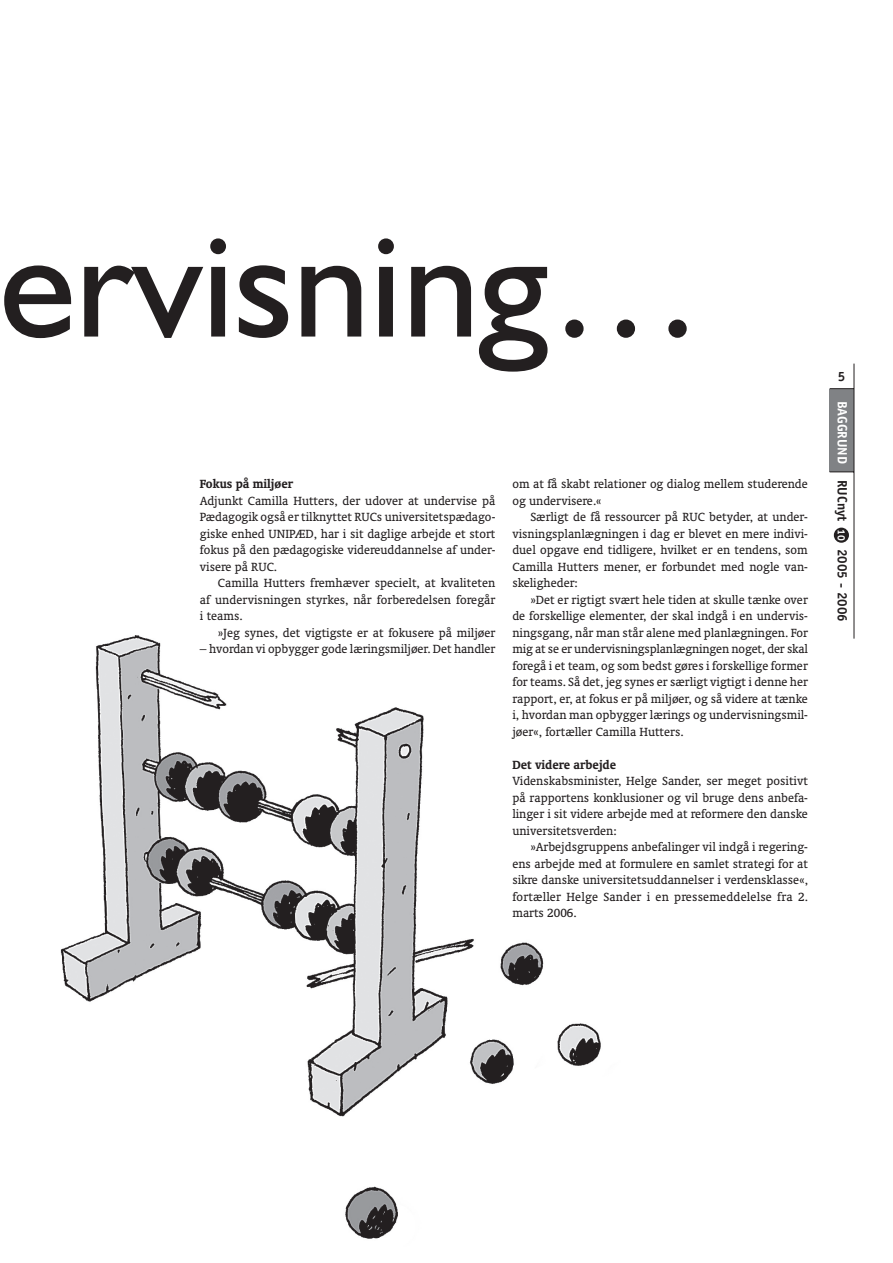
<style>
.page{position:relative;width:893px;height:1263px;background:#fff}
.page>*{position:absolute;margin:0;border:0;box-sizing:border-box;transform-origin:0 0}
.t1{font:154.5px "Humanist 521 BT";color:#231f20}
.t2{font:13.5px/16.5px "Oranda BT";color:#231f20;text-align:justify}
.t3{font:700 13.5px "Oranda BT";color:#231f20}
.t4{font:700 13.5px "Officina Sans";color:#231f20}
.s1{color:#fff}
.s2{font-size:10.5px;color:#fff}
</style>
<div class="page">
<div style="left:833px;top:528px;width:16px;height:15px;background:#231f20;border-radius:50%"></div>
<div style="left:829px;top:389px;width:24px;height:83px;background:#808285"></div>
<hr style="left:853px;top:364px;width:1px;height:275px;background:#231f20">
<svg style="left:829px;top:388px;width:24px;height:1px"></svg>
<svg style="left:829px;top:472px;width:24px;height:1px"></svg>
<img style="left:60px;top:635px;width:541px;height:604px">
<h1 class="t1" style="left:0;top:230px;width:704px">ervisning…</h1>
<p class="t3" style="left:200px;top:479px;width:95px">Fokus på miljøer</p>
<p class="t2" style="left:200px;top:493px;width:297px">Adjunkt Camilla Hutters, der udover at undervise på Pædagogik også er tilknyttet RUCs universitetspædago&shy;giske enhed UNIPÆD, har i sit daglige arbejde et stort fokus på den pædagogiske videreuddannelse af under&shy;visere på RUC.</p>
<p class="t2" style="left:200px;top:576px;width:297px;text-indent:18px">Camilla Hutters fremhæver specielt, at kvaliteten af undervisningen styrkes, når forberedelsen foregår i teams.</p>
<p class="t2" style="left:218px;top:625px;width:279px">»Jeg synes, det vigtigste er at fokusere på miljøer</p>
<p class="t2" style="left:200px;top:642px;width:297px">– hvordan vi opbygger gode læringsmiljøer. Det handler</p>
<p class="t2" style="left:512px;top:477px;width:297px">om at få skabt relationer og dialog mellem studerende og undervisere.«</p>
<p class="t2" style="left:512px;top:510px;width:297px;text-indent:18px">Særligt de få ressourcer på RUC betyder, at under&shy;visningsplanlægningen i dag er blevet en mere indivi&shy;du el opgave end tidligere, hvilket er en tendens, som Camilla Hutters mener, er forbundet med nogle van&shy;skeligheder:</p>
<p class="t2" style="left:512px;top:592px;width:297px;text-indent:18px">»Det er rigtigt svært hele tiden at skulle tænke over de forskellige elementer, der skal indgå i en undervis&shy;ningsgang, når man står alene med planlægningen. For mig at se er undervisningsplanlægningen noget, der skal foregå i et team, og som bedst gøres i forskellige former for teams. Så det, jeg synes er særligt vigtigt i denne her rapport, er, at fokus er på miljøer, og så videre at tænke i, hvordan man opbygger lærings og undervisningsmil&shy;jøer«, fortæller Camilla Hutters.</p>
<p class="t3" style="left:512px;top:759px;width:105px">Det videre arbejde</p>
<p class="t2" style="left:512px;top:774px;width:297px">Videnskabsminister, Helge Sander, ser meget positivt på rapportens konklusioner og vil bruge dens anbefa&shy;linger i sit videre arbejde med at reformere den danske universitetsverden:</p>
<p class="t2" style="left:512px;top:840px;width:297px;text-indent:18px">»Arbejdsgruppens anbefalinger vil indgå i regering&shy;ens arbejde med at formulere en samlet strategi for at sikre danske universitetsuddannelser i verdensklas se«, fortæller Helge Sander i en pressemeddelelse fra 2. marts 2006.</p>
<p class="t4" style="left:837px;top:371px;width:9px">5</p>
<p class="t4" style="left:847px;top:400px;width:223px;rotate:90deg"><span class="s1">BAGGRUND</span> RUCnyt <span class="s2">10</span> 2005 - 2006</p>
</div>
